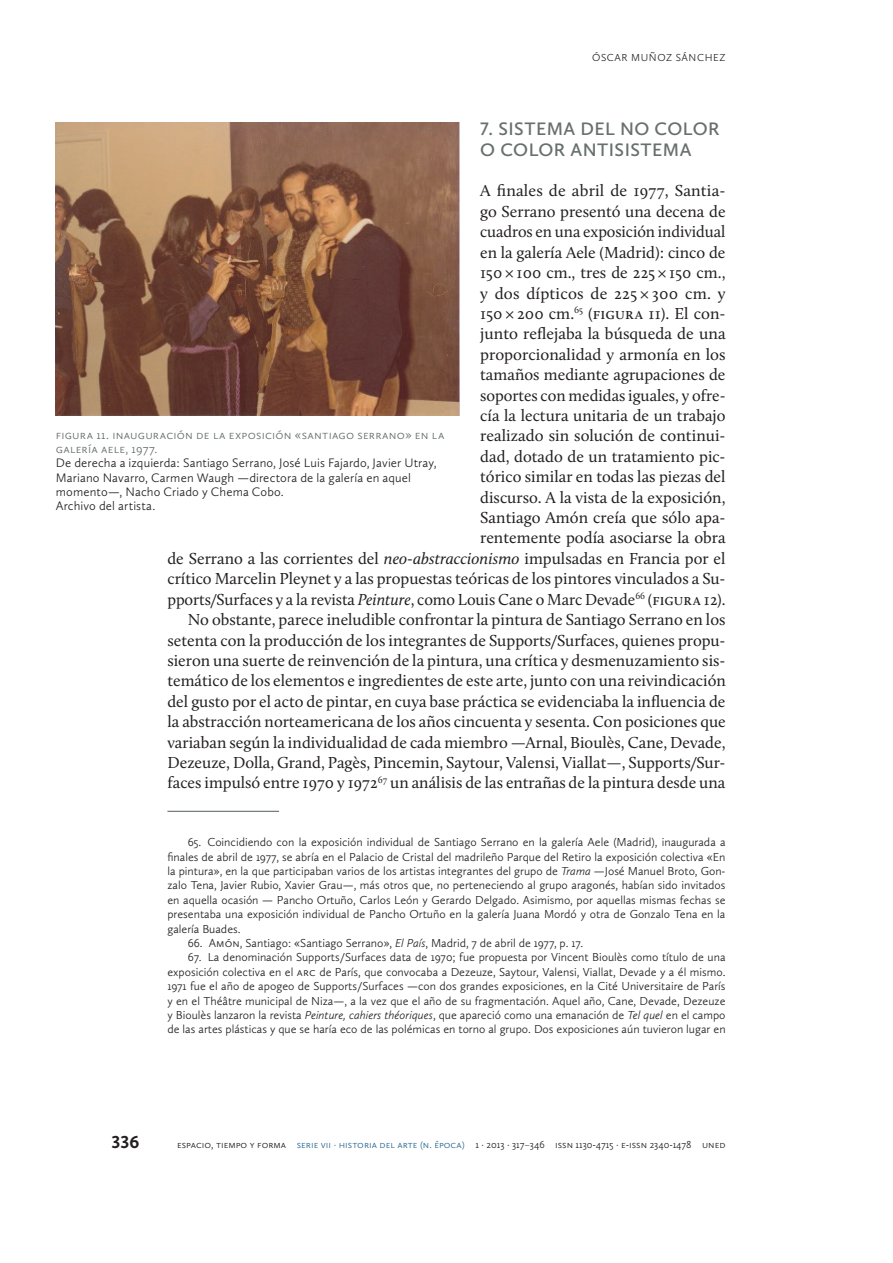
<style>
.page{position:relative;width:893px;height:1263px;background:#fff}
.page>*{position:absolute;margin:0;border:0;box-sizing:border-box;transform-origin:0 0}
.t1{font:600 18.75px/20.4px "Calluna Sans";letter-spacing:.025em;color:#67706e}
.t2{font:700 18px "Calluna Sans";color:#231f20}
.t3{font:16.5px/20.4px "Calluna";color:#231f20;text-align:right}
.t4{font:300 12.75px/14.2px "Calluna Sans";letter-spacing:.01em;color:#231f20}
.t5{font:300 12.75px "Calluna Sans";letter-spacing:.02em;color:#67706e}
.t6{font:300 12px/14.4px "Calluna Sans";color:#231f20;text-align:justify}
.t7{font:300 10.5px "Calluna Sans";color:#231f20}
.t8{font:300 10.5px "Calluna Sans";color:#286790}
.s1{font-style:italic}
.s2{color:#286790}
.s3{font-weight:400;color:#67706e}
</style>
<div class="page">
<hr style="left:167px;top:811px;width:112px;height:1px;background:#67706e">
<img style="left:56px;top:122px;width:404px;height:293px">
<p class="t7" style="left:592px;top:52px;width:17px">Óscar</p>
<p class="t7" style="left:631px;top:52px;width:66px">Mu ñoz Sánche</p>
<p class="t7" style="left:719px;top:52px;width:8px">z</p>
<p class="t1" style="left:480px;top:118px;width:241px">7. SISTEMA DEL NO COLOR<br>O COLOR ANTISISTEMA</p>
<p class="t3" style="left:167px;top:181px;width:560px">A finales de abril de 1977, Santia-<br>go Serrano presentó una decena de<br>cuadros en una exposición individual<br>en la galería Aele (Madrid): cinco de<br>150 × 100 cm., tres de 225 × 150 cm.,<br>y dos dípticos de 225 × 300 cm. y<br>150 × 200 cm.<sup>65</sup> (Figura 11). El con-<br>junto reflejaba la búsqueda de una<br>proporcionalidad y armonía en los<br>tamaños mediante agrupaciones de<br>soportes con medidas iguales, y ofre-<br>cía la lectura unitaria de un trabajo<br>realizado sin solución de continui-<br>dad, dotado de un tratamiento pic-<br>tórico similar en todas las piezas del<br>discurso. A la vista de la exposición,<br>Santiago Amón creía que sólo apa-<br>rentemente podía asociarse la obra<br>de Serrano a las corrientes del <span class="s1">neo-abstraccionismo</span> impulsadas en Francia por el crítico Marcelin Pleynet y a las propuestas teóricas de los pintores vinculados a Su&shy;pports/Surfaces y a la revista <span class="s1">Peinture</span>, como Louis Cane o Marc Devade<sup>66</sup> (Figura 12).<br>No obstante, parece ineludible confrontar la pintura de Santiago Serrano en los setenta con la producción de los integrantes de Supports/Surfaces, quienes propu&shy;sieron una suerte de reinvención de la pintura, una crítica y desmenuzamiento sis&shy;temático de los elementos e ingredientes de este arte, junto con una reivindicación del gusto por el acto de pintar, en cuya base práctica se evidenciaba la influencia de la abstracción norteamericana de los años cincuenta y sesenta. Con posiciones que variaban según la individualidad de cada miembro —Arnal, Bioulès, Cane, Devade, Dezeuze, Dolla, Grand, Pagès, Pincemin, Saytour, Valensi, Viallat—, Supports/Sur&shy;faces impulsó entre 1970 y 1972<sup>67</sup> un análisis de las entrañas de la pintura desde una</p>
<p class="t5" style="left:56px;top:427px;width:24px">Figura</p>
<p class="t5" style="left:96px;top:427px;width:56px">11. Inauguraci</p>
<p class="t5" style="left:177px;top:427px;width:71px">ón de la exposici</p>
<p class="t5" style="left:276px;top:427px;width:95px">ón «Santiago Serra</p>
<p class="t5" style="left:389px;top:427px;width:56px">no» en la</p>
<p class="t5" style="left:56px;top:441px;width:103px">galería Aele, 1977.</p>
<p class="t4" style="left:56px;top:456px;width:382px">De derecha a izquierda: Santiago Serrano, José Luis Fajardo, Javier Utray, Mariano Navarro, Carmen Waugh —directora de la galería en aquel momento—, Nacho Criado y Chema Cobo.<br>Archivo del artista.</p>
<p class="t6" style="left:167px;top:835px;width:560px;text-indent:20px">65. Coincidiendo con la exposición individual de Santiago Serrano en la galería Aele (Madrid), inaugurada a finales de abril de 1977, se abría en el Palacio de Cristal del madrileño Parque del Retiro la exposición colectiva «En la pintura», en la que participaban varios de los artistas integrantes del grupo de <span class="s1">Trama</span> —José Manuel Broto, Gon&shy;zalo Tena, Javier Rubio, Xavier Grau—, más otros que, no perteneciendo al grupo aragonés, habían sido invitados en aquella ocasión — Pancho Ortuño, Carlos León y Gerardo Delgado. Asimismo, por aquellas mismas fechas se presentaba una exposición individual de Pancho Ortuño en la galería Juana Mordó y otra de Gonzalo Tena en la galería Buades.</p>
<p class="t6" style="left:188px;top:935px;width:397px">66. Am ón, Santiago: «Santiago Serrano», <span class="s1">El País</span>, Madrid, 7 de abril de 1977, p. 17.</p>
<p class="t6" style="left:167px;top:950px;width:560px;text-indent:20px">67. La denominación Supports/Surfaces data de 1970; fue propuesta por Vincent Bioulès como título de una exposición colectiva en el ARC de París, que convocaba a Dezeuze, Saytour, Valensi, Viallat, Devade y a él mismo.<br>1971 fue el año de apogeo de Supports/Surfaces —con dos grandes exposiciones, en la Cité Universitaire de París y en el Théâtre municipal de Niza—, a la vez que el año de su fragmentación. Aquel año, Cane, Devade, Dezeuze y Bioulès lanzaron la revista <span class="s1">Peinture, cahiers théoriques</span>, que apareció como una emanación de <span class="s1">Tel quel</span> en el campo de las artes plásticas y que se haría eco de las polémicas en torno al grupo. Dos exposiciones aún tuvieron lugar en</p>
<p class="t2" style="left:112px;top:1131px;width:29px">336</p>
<p class="t7" style="left:177px;top:1138px;width:130px">ESPACIO, TIEMPO Y FORMA <span class="s2">Serie</span></p>
<p class="t8" style="left:321px;top:1138px;width:30px">VII · historia</p>
<p class="t8" style="left:380px;top:1138px;width:24px">del arte</p>
<p class="t8" style="left:420px;top:1138px;width:26px">(n. época</p>
<p class="t7" style="left:462px;top:1138px;width:264px"><span class="s2">)</span> 1 · 2013 · 317<span class="s3">–</span>346 ISSN 1130-4715 · e-iss n 2340-1478 UN ED</p>
</div>
